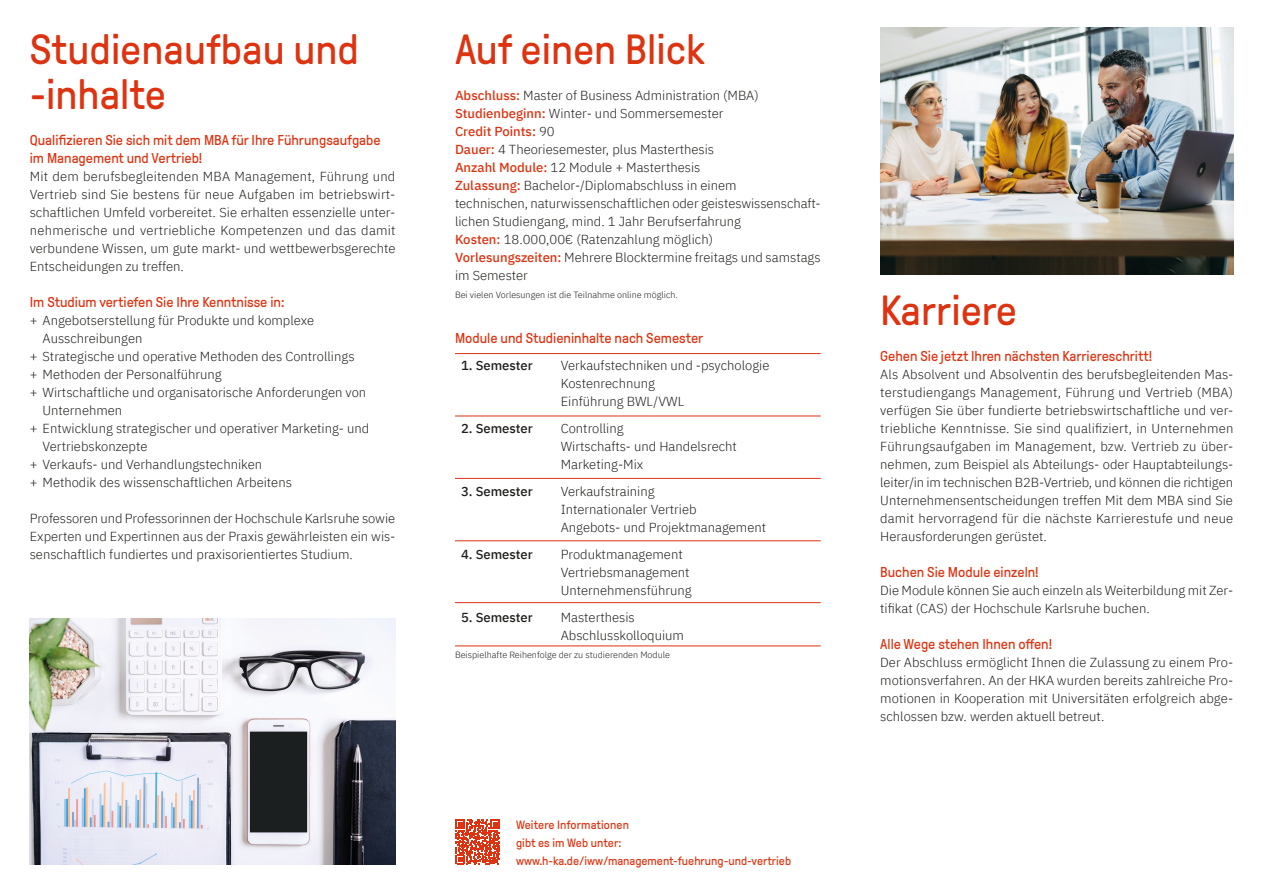
<style>
.page{position:relative;width:1263px;height:893px;background:#fff}
.page>*{position:absolute;margin:0;border:0;box-sizing:border-box;transform-origin:0 0}
.t1{font:42px/45px "GT Pressura LG";color:#d31}
.t2{font:14.25px/18px "GT Pressura LG";color:#d31}
.t3{font:300 13.05px/18px "IBM Plex Sans";color:#1d1d1b}
.t4{font:500 13.05px "IBM Plex Sans";color:#1d1d1b}
.t5{font:12px/18px "GT Pressura LG";color:#d31}
.t6{font:300 9px "IBM Plex Sans";color:#1d1d1b}
.s1{font-weight:500;color:#d31}
</style>
<div class="page">
<img style="left:880px;top:28px;width:353px;height:246px">
<img style="left:30px;top:619px;width:365px;height:246px">
<hr style="left:455px;top:353px;width:366px;height:1px;background:#d31">
<hr style="left:455px;top:416px;width:366px;height:1px;background:#d31">
<hr style="left:455px;top:540px;width:366px;height:1px;background:#d31">
<hr style="left:455px;top:602px;width:366px;height:1px;background:#d31">
<hr style="left:455px;top:645px;width:366px;height:1px;background:#d31">
<hr style="left:455px;top:478px;width:366px;height:1px;background:#d31">
<svg style="left:455px;top:820px;width:45px;height:44px"></svg>
<h1 class="t1" style="left:30px;top:27px;width:331px">Studienaufbau und -inhalte</h1>
<p class="t2" style="left:30px;top:131px;width:352px">Qualifizieren Sie sich mit dem MBA für Ihre Führungsaufgabe im Management und Vertrieb!</p>
<p class="t3" style="left:30px;top:166px;width:367px;text-align:justify">Mit dem berufsbegleitenden MBA Management, Führung und Vertrieb sind Sie bestens für neue Aufgaben im betriebswirt&shy;schaftlichen Umfeld vorbereitet. Sie erhalten essenzielle unter&shy;nehmerische und vertriebliche Kompetenzen und das damit verbundene Wissen, um gute markt- und wettbewerbsgerechte Entscheidungen zu treffen.</p>
<p class="t2" style="left:30px;top:293px;width:256px">Im Studium vertiefen Sie Ihre Kenntnisse in:</p>
<p class="t3" style="left:30px;top:310px;width:286px">+ Angebotserstellung für Produkte und komplexe</p>
<p class="t3" style="left:43px;top:328px;width:101px">Ausschreibungen</p>
<p class="t3" style="left:30px;top:346px;width:326px">+ Strategische und operative Methoden des Controllings</p>
<p class="t3" style="left:30px;top:364px;width:194px">+ Methoden der Personalführung</p>
<p class="t3" style="left:30px;top:382px;width:338px">+ Wirtschaftliche und organisatorische Anforderungen von</p>
<p class="t3" style="left:43px;top:400px;width:81px">Unternehmen</p>
<p class="t3" style="left:30px;top:418px;width:341px">+ Entwicklung strategischer und operativer Marketing- und</p>
<p class="t3" style="left:43px;top:436px;width:106px">Vertriebskonzepte</p>
<p class="t3" style="left:30px;top:454px;width:234px">+ Verkaufs- und Verhandlungstechniken</p>
<p class="t3" style="left:30px;top:472px;width:264px">+ Methodik des wissenschaftlichen Arbeitens</p>
<p class="t3" style="left:30px;top:508px;width:367px;text-align:justify">Professoren und Professorinnen der Hochschule Karlsruhe sowie Experten und Expertinnen aus der Praxis gewährleisten ein wis&shy;senschaftlich fundiertes und praxisorientiertes Studium.</p>
<h1 class="t1" style="left:455px;top:27px;width:252px">Auf einen Blick</h1>
<p class="t3" style="left:455px;top:85px;width:367px"><span class="s1">Abschluss:</span> Master of Business Administration (MBA)<br><span class="s1">Studienbeginn:</span> Winter- und Sommersemester<br><span class="s1">Credit Points:</span> 90<br><span class="s1">Dauer:</span> 4 Theoriesemester, plus Masterthesis<br><span class="s1">Anzahl Module:</span> 12 Module + Masterthesis<br><span class="s1">Zulassung:</span> Bachelor-/Diplomabschluss in einem<br>technischen, naturwissenschaftlichen oder geisteswissenschaft&shy;lichen Studiengang, mind. 1 Jahr Berufserfahrung<br><span class="s1">Kosten:</span> 18.000,00€ (Ratenzahlung möglich)<br><span class="s1">Vorlesungszeiten:</span> Mehrere Blocktermine freitags und samstags im Semester</p>
<p class="t6" style="left:455px;top:288px;width:224px">Bei vielen Vorlesungen ist die Teilnahme online möglich.</p>
<h1 class="t1" style="left:880px;top:288px;width:138px">Karriere</h1>
<p class="t2" style="left:880px;top:347px;width:274px">Gehen Sie jetzt Ihren nächsten Karriereschritt!</p>
<p class="t3" style="left:880px;top:364px;width:355px;text-align:justify">Als Absolvent und Absolventin des berufsbegleitenden Mas&shy;terstudiengangs Management, Führung und Vertrieb (MBA) verfügen Sie über fundierte betriebswirtschaftliche und ver&shy;triebliche Kenntnisse. Sie sind qualifiziert, in Unternehmen Führungsaufgaben im Management, bzw. Vertrieb zu über&shy;nehmen, zum Beispiel als Abteilungs- oder Hauptabteilungs&shy;leiter/in im technischen B2B-Vertrieb, und können die richtigen Unternehmensentscheidungen treffen Mit dem MBA sind Sie damit hervorragend für die nächste Karrierestufe und neue Herausforderungen gerüstet.</p>
<p class="t2" style="left:455px;top:329px;width:250px">Module und Studieninhalte nach Semester</p>
<p class="t4" style="left:461px;top:355px;width:73px">1. Semester</p>
<p class="t3" style="left:561px;top:355px;width:210px">Verkaufstechniken und -psychologie<br>Kostenrechnung<br>Einführung BWL/VWL</p>
<p class="t4" style="left:461px;top:418px;width:73px">2. Semester</p>
<p class="t3" style="left:561px;top:418px;width:178px">Controlling<br>Wirtschafts- und Handelsrecht<br>Marketing-Mix</p>
<p class="t4" style="left:461px;top:481px;width:73px">3. Semester</p>
<p class="t3" style="left:561px;top:481px;width:207px">Verkaufstraining<br>Internationaler Vertrieb<br>Angebots- und Projektmanagement</p>
<p class="t4" style="left:461px;top:544px;width:73px">4. Semester</p>
<p class="t3" style="left:561px;top:544px;width:132px">Produktmanagement<br>Vertriebsmanagement<br>Unternehmensführung</p>
<p class="t4" style="left:461px;top:607px;width:73px">5. Semester</p>
<p class="t3" style="left:561px;top:607px;width:125px">Masterthesis<br>Abschlusskolloquium</p>
<p class="t2" style="left:880px;top:563px;width:160px">Buchen Sie Module einzeln!</p>
<p class="t3" style="left:880px;top:580px;width:354px">Die Module können Sie auch einzeln als Weiterbildung mit Zer&shy;tifikat (CAS) der Hochschule Karlsruhe buchen.</p>
<p class="t2" style="left:880px;top:635px;width:173px">Alle Wege stehen Ihnen offen!</p>
<p class="t3" style="left:880px;top:652px;width:354px;text-align:justify">Der Abschluss ermöglicht Ihnen die Zulassung zu einem Pro&shy;motionsverfahren. An der HKA wurden bereits zahlreiche Pro&shy;motionen in Kooperation mit Universitäten erfolgreich abge&shy;schlossen bzw. werden aktuell betreut.</p>
<p class="t6" style="left:455px;top:648px;width:217px">Beispielhafte Reihenfolge der zu studierenden Module</p>
<p class="t5" style="left:516px;top:816px;width:277px">Weitere Informationen<br>gibt es im Web unter: www.h-ka.de/iww/management-fuehrung-und-vertrieb</p>
</div>
